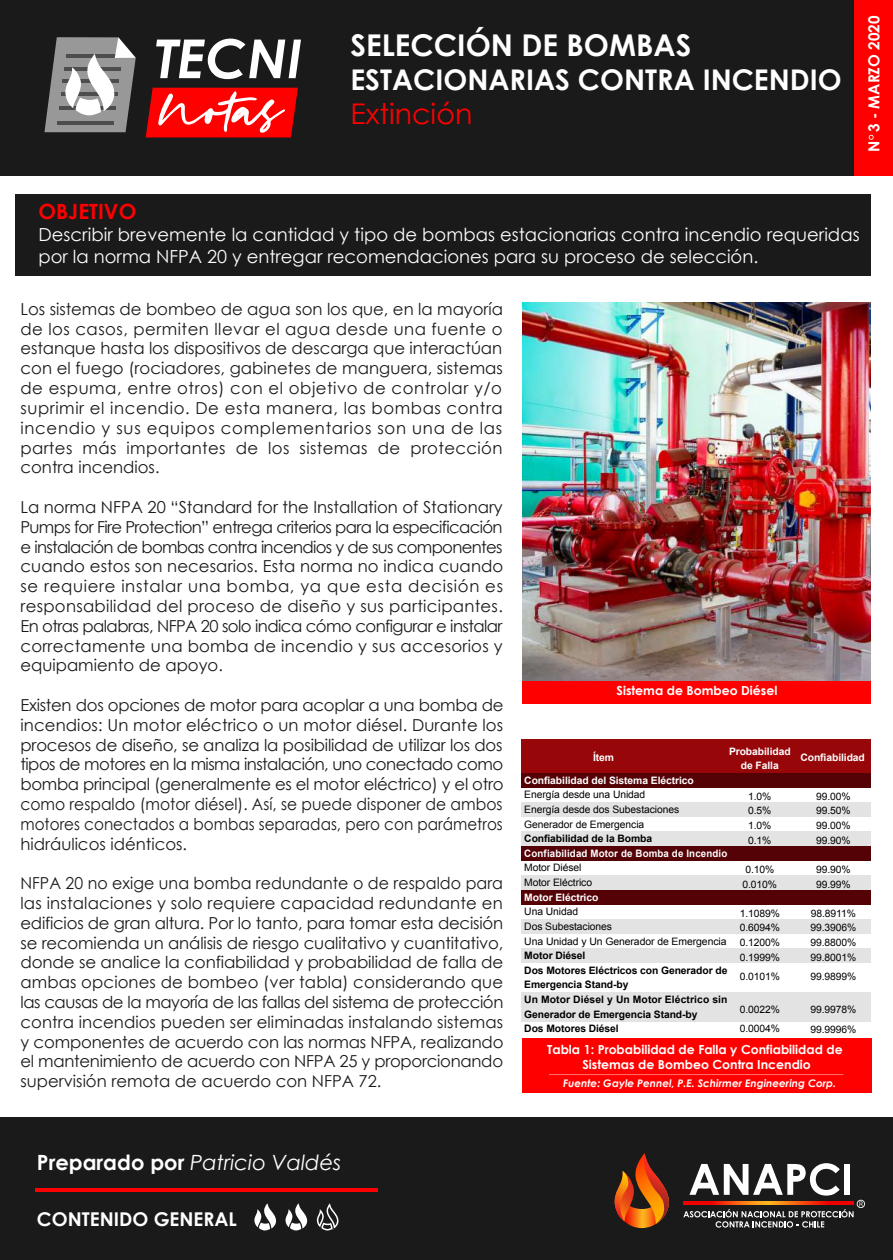
<style>
.page{position:relative;width:893px;height:1260px;background:#fff}
.page>*{position:absolute;margin:0;border:0;box-sizing:border-box;transform-origin:0 0}
.t1{font:700 30px "Century Gothic";color:#fff}
.t2{font:700 28.5px "Century Gothic";color:#fff}
.t3{font:28.5px "Century Gothic";color:#f00}
.t4{font:italic 21px "Century Gothic";color:#fff}
.t5{font:700 21px "Century Gothic";color:#f00}
.t6{font:700 19.05px "Century Gothic";color:#fff}
.t7{font:18px/21.6px "Century Gothic";color:#fff}
.t8{font:16.5px/19.8px "Century Gothic";color:#1a1a1a;text-align:justify}
.t9{font:16.5px/19.8px "Century Gothic";color:#1a1a1a;text-align:justify;scale:.96 1}
.t10{font:700 15.3px "Century Gothic";color:#fff}
.t11{font:700 12.45px/15px "Century Gothic";color:#fff;text-align:center}
.t12{font:italic 700 10.5px "Century Gothic";color:#fff}
.t13{font:10.2px/14.7px "Arial";letter-spacing:-.01em;color:#000}
.t14{font:700 10.2px/14.7px "Arial";letter-spacing:-.01em;color:#000}
.t15{font:700 10.2px/14.7px "Arial";letter-spacing:-.01em;color:#fff;text-align:center}
.t16{font:700 10.2px "Arial";letter-spacing:.015em;color:#fff;scale:.95 1}
.s1{font-weight:700;font-style:normal}
</style>
<div class="page">
<div style="left:0;top:0;width:893px;height:175px;background:#1a1a1a"></div>
<div style="left:854px;top:0;width:39px;height:175px;background:#f00"></div>
<div style="left:16px;top:195px;width:855px;height:81px;background:#1a1a1a"></div>
<div style="left:0;top:1117px;width:893px;height:143px;background:#1a1a1a"></div>
<hr style="left:35px;top:1188px;width:342px;height:3px;background:#f00">
<svg style="left:614px;top:1153px;width:55px;height:75px"></svg>
<svg style="left:683px;top:1163px;width:182px;height:64px"></svg>
<svg style="left:156px;top:39px;width:145px;height:40px"></svg>
<svg style="left:44px;top:37px;width:92px;height:95px;background:#929292"></svg>
<svg style="left:146px;top:88px;width:152px;height:50px;background:#f22a2a"></svg>
<img style="left:523px;top:303px;width:348px;height:378px">
<svg style="left:869px;top:135px;width:5px;height:5px"></svg>
<div style="left:523px;top:681px;width:348px;height:22px;background:#f00"></div>
<div style="left:522px;top:1038px;width:349px;height:54px;background:#f00"></div>
<div style="left:548px;top:1074px;width:296px;height:2px;background:#fff;border:1px solid #f00"></div>
<div style="left:521px;top:739px;width:350px;height:34px;background:#970609"></div>
<div style="left:521px;top:832px;width:350px;height:14px;background:#e3e3e3"></div>
<div style="left:521px;top:846px;width:350px;height:15px;background:#540206"></div>
<div style="left:521px;top:802px;width:350px;height:15px;background:#e3e3e3"></div>
<div style="left:521px;top:773px;width:350px;height:15px;background:#540206"></div>
<div style="left:521px;top:919px;width:350px;height:15px;background:#e3e3e3"></div>
<div style="left:521px;top:875px;width:350px;height:15px;background:#e3e3e3"></div>
<div style="left:521px;top:890px;width:350px;height:15px;background:#540206"></div>
<div style="left:521px;top:1007px;width:350px;height:15px;background:#e3e3e3"></div>
<div style="left:521px;top:992px;width:350px;height:15px;background:#e3e3e3"></div>
<div style="left:521px;top:949px;width:350px;height:14px;background:#e3e3e3"></div>
<svg style="left:254px;top:1203px;width:22px;height:27px"></svg>
<svg style="left:317px;top:1203px;width:22px;height:27px"></svg>
<svg style="left:285px;top:1203px;width:23px;height:27px"></svg>
<h1 class="t1" style="left:350px;top:26px;width:342px">SELECCIÓN DE BOMBAS</h1>
<h2 class="t2" style="left:350px;top:62px;width:493px">ESTACIONARIAS CONTRA INCENDIO</h2>
<h2 class="t3" style="left:350px;top:94px;width:123px">Extinción</h2>
<p class="t10" style="left:864px;top:152px;width:138px;rotate:-90deg">N 3 - MARZO 2020</p>
<p class="t5" style="left:38px;top:199px;width:99px">OBJETIVO</p>
<p class="t7" style="left:38px;top:223px;width:823px">Describir brevemente la cantidad y tipo de bombas estacionarias contra incendio requeridas por la norma NFPA 20 y entregar recomendaciones para su proceso de selección.</p>
<p class="t8" style="left:20px;top:299px;width:484px">Los sistemas de bombeo de agua son los que, en la mayoría de los casos, permiten llevar el agua desde una fuente o estanque hasta los dispositivos de descarga que interactúan con el fuego (rociadores, gabinetes de manguera, sistemas de espuma, entre otros) con el objetivo de controlar y/o suprimir el incendio. De esta manera, las bombas contra incendio y sus equipos complementarios son una de las partes más importantes de los sistemas de protección contra incendios.</p>
<p class="t8" style="left:20px;top:497px;width:484px">La norma NFPA 20 “Standard for the Installation of Stationary Pumps for Fire Protection” entrega criterios para la especificación e instalación de bombas contra incendios y de sus componentes cuando estos son necesarios. Esta norma no indica cuando se requiere instalar una bomba, ya que esta decisión es responsabilidad del proceso de diseño y sus participantes.<br>En otras palabras, NFPA 20 solo indica cómo configurar e instalar correctamente una bomba de incendio y sus accesorios y equipamiento de apoyo.</p>
<p class="t8" style="left:20px;top:695px;width:485px">Existen dos opciones de motor para acoplar a una bomba de incendios: Un motor eléctrico o un motor diésel. Durante los procesos de diseño, se analiza la posibilidad de utilizar los dos tipos de motores en la misma instalación, uno conectado como bomba principal (generalmente es el motor eléctrico) y el otro como respaldo (motor diésel). Así, se puede disponer de ambos motores conectados a bombas separadas, pero con parámetros hidráulicos idénticos.</p>
<p class="t9" style="left:20px;top:873px;width:505px">NFPA 20 no exige una bomba redundante o de respaldo para las instalaciones y solo requiere capacidad redundante en edificios de gran altura. Por lo tanto, para tomar esta decisión se recomienda un análisis de riesgo cualitativo y cuantitativo, donde se analice la confiabilidad y probabilidad de falla de ambas opciones de bombeo (ver tabla) considerando que las causas de la mayoría de las fallas del sistema de protección contra incendios pueden ser eliminadas instalando sistemas y componentes de acuerdo con las normas NFPA, realizando el mantenimiento de acuerdo con NFPA 25 y proporcionando supervisión remota de acuerdo con NFPA 72.</p>
<p class="t11" style="left:617px;top:683px;width:162px">Sistema de Bombeo Diésel</p>
<p class="t15" style="left:729px;top:744px;width:63px">Probabilidad de Falla</p>
<p class="t15" style="left:593px;top:750px;width:23px">Ítem</p>
<p class="t15" style="left:800px;top:750px;width:66px">Confiabilidad</p>
<p class="t15" style="left:524px;top:773px;width:171px">Confiabilidad del Sistema Eléctrico</p>
<p class="t13" style="left:524px;top:787px;width:156px">Energía desde una Unidad<br>Energía desde dos Subestaciones<br>Generador de Emergencia</p>
<p class="t14" style="left:524px;top:832px;width:129px">Confiabilidad de la Bomba</p>
<p class="t16" style="left:524px;top:846px;width:215px">Confiabilidad Motor de Bomba de Incendio</p>
<p class="t13" style="left:524px;top:860px;width:69px">Motor Diésel<br>Motor Eléctrico</p>
<p class="t15" style="left:524px;top:890px;width:76px">Motor Eléctrico</p>
<p class="t13" style="left:524px;top:904px;width:204px">Una Unidad<br>Dos Subestaciones<br>Una Unidad y Un Generador de Emergencia</p>
<p class="t14" style="left:524px;top:948px;width:205px">Motor Diésel<br>Dos Motores Eléctricos con Generador de<br>Emergencia Stand-by<br>Un Motor Diésel y Un Motor Eléctrico sin<br>Generador de Emergencia Stand-by<br>Dos Motores Diésel</p>
<p class="t13" style="left:748px;top:789px;width:25px;text-align:justify">1.0% 0.5% 1.0% 0.1%</p>
<p class="t13" style="left:742px;top:862px;width:36px">0.10%<br>0.010%</p>
<p class="t13" style="left:740px;top:906px;width:42px;text-align:justify">1.1089% 0.6094% 0.1200% 0.1999%</p>
<p class="t13" style="left:740px;top:969px;width:42px">0.0101%</p>
<p class="t13" style="left:740px;top:1000px;width:42px;line-height:19px">0.0022%<br>0.0004%</p>
<p class="t13" style="left:816px;top:789px;width:36px;text-align:justify">99.00% 99.50% 99.00% 99.90%</p>
<p class="t13" style="left:816px;top:862px;width:36px">99.90%<br>99.99%</p>
<p class="t13" style="left:810px;top:906px;width:47px;text-align:justify">98.8911% 99.3906% 99.8800% 99.8001%</p>
<p class="t13" style="left:810px;top:969px;width:47px">99.9899%</p>
<p class="t13" style="left:810px;top:1000px;width:47px;line-height:19px">99.9978%<br>99.9996%</p>
<p class="t11" style="left:547px;top:1041px;width:297px">Tabla 1: Probabilidad de Falla y Confiabilidad de<br>Sistemas de Bombeo Contra Incendio</p>
<p class="t12" style="left:563px;top:1075px;width:275px">Fuente: Gayle Pennel, P.E. Schirmer Engineering Corp.</p>
<p class="t4" style="left:37px;top:1150px;width:306px"><span class="s1">Preparado por</span> Patricio Valdés</p>
<p class="t6" style="left:37px;top:1207px;width:201px">CONTENIDO GENERAL</p>
</div>
